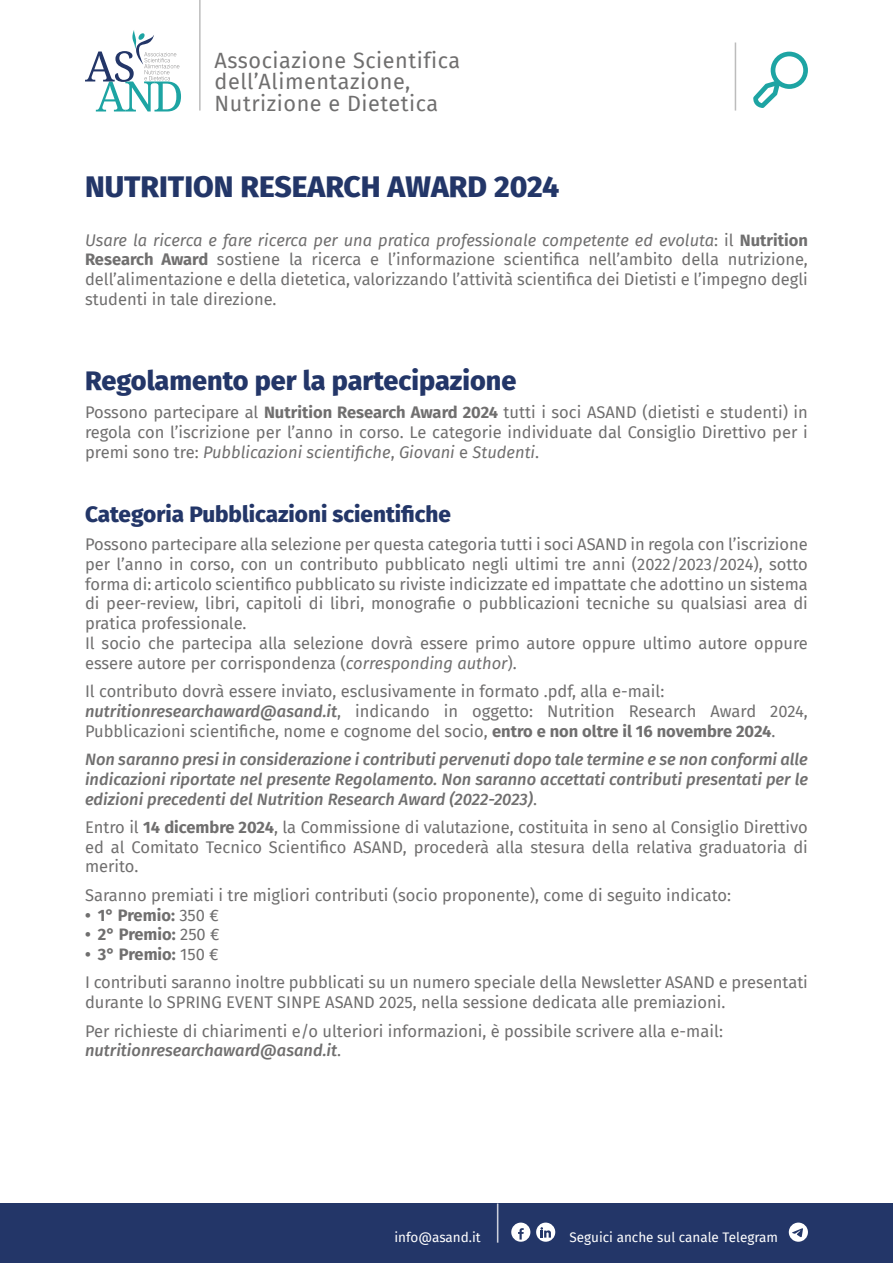
<style>
.page{position:relative;width:893px;height:1263px;background:#fff}
.page>*{position:absolute;margin:0;border:0;box-sizing:border-box;transform-origin:0 0}
.t1{font:42.45px "Fira Sans";color:#fff;scale:.32 1}
.t2{font:800 30px "Fira Sans";color:#233668}
.t3{font:800 27px "Fira Sans";color:#233668}
.t4{font:800 22.5px "Fira Sans";color:#233668}
.t5{font:21.6px/21.6px "Fira Sans";letter-spacing:.025em;color:#706f6f}
.t6{font:16.5px/19.8px "Fira Sans";color:#706f6f}
.t7{font:italic 500 16.5px/19.8px "Fira Sans";color:#706f6f;text-align:justify}
.t8{font:700 16.5px "Fira Sans";color:#706f6f}
.t9{font:13.5px "Fira Sans";color:#fff}
.s1{font-style:italic}
.s2{font-weight:700}
.s3{font-weight:500;font-style:italic}
.s4{font-weight:400;font-style:normal}
.s5{font-weight:400}
</style>
<div class="page">
<svg style="left:85px;top:30px;width:96px;height:81px"></svg>
<hr style="left:199px;top:0;width:2px;height:111px;background:#bcbcbc">
<div style="left:0;top:1203px;width:893px;height:60px;background:#233668"></div>
<div style="left:511px;top:1222px;width:19px;height:20px;background:#fff;border-radius:50%"></div>
<svg style="left:518px;top:1228px;width:6px;height:11px"></svg>
<svg style="left:536px;top:1222px;width:19px;height:20px"></svg>
<svg style="left:540px;top:1227px;width:11px;height:10px"></svg>
<div style="left:789px;top:1222px;width:19px;height:20px;background:#fff;border-radius:50%"></div>
<svg style="left:792px;top:1228px;width:11px;height:9px"></svg>
<svg style="left:753px;top:52px;width:55px;height:56px"></svg>
<hr style="left:735px;top:43px;width:1px;height:68px;background:#bcbcbc">
<h3 class="t5" style="left:215px;top:49px;width:247px">Associazione Scientifica dell’Alimentazione,<br>Nutrizione e Dietetica</h3>
<h2 class="t2" style="left:85px;top:161px;width:476px">NUTRITION RESEARCH AWARD 2024</h2>
<p class="t6" style="left:85px;top:229px;width:724px;text-align:justify"><span class="s1">Usare la ricerca e fare ricerca per una pratica professionale competente ed evoluta</span>: il <span class="s2">Nutrition Research Award</span> sostiene la ricerca e l’informazione scientifica nell’ambito della nutrizione, dell’alimentazione e della dietetica, valorizzando l’attività scientifica dei Dietisti e l’impegno degli studenti in tale direzione.</p>
<h3 class="t3" style="left:85px;top:357px;width:433px">Regolamento per la partecipazione</h3>
<p class="t6" style="left:85px;top:402px;width:724px;text-align:justify">Possono partecipare al <span class="s2">Nutrition Research Award 2024</span> tutti i soci ASAND (dietisti e studenti) in regola con l’iscrizione per l’anno in corso. Le categorie individuate dal Consiglio Direttivo per i premi sono tre: <span class="s1">Pubblicazioni scientifiche</span>, <span class="s1">Giovani</span> e <span class="s1">Studenti</span>.</p>
<h3 class="t4" style="left:85px;top:494px;width:367px">Categoria Pubblicazioni scientifiche</h3>
<p class="t6" style="left:85px;top:534px;width:724px">Possono partecipare alla selezione per questa categoria tutti i soci ASAND in regola con l’iscrizione per l’anno in corso, con un contributo pubblicato negli ultimi tre anni (2022/2023/2024), sotto forma di: articolo scientifico pubblicato su riviste indicizzate ed impattate che adottino un sistema di peer-review, libri, capitoli di libri, monografie o pubblicazioni tecniche su qualsiasi area di pratica professionale.<br>Il socio che partecipa alla selezione dovrà essere primo autore oppure ultimo autore oppure essere autore per corrispondenza (<span class="s1">corresponding author</span>).</p>
<p class="t6" style="left:85px;top:681px;width:724px">Il contributo dovrà essere inviato, esclusivamente in formato .pdf, alla e-mail: <span class="s3">nutritionresearchaward@asand.it</span>, indicando in oggetto: Nutrition Research Award 2024,<br>Pubblicazioni scientifiche, nome e cognome del socio, <span class="s2">entro e non oltre il 16 novembre 2024</span>.</p>
<p class="t7" style="left:85px;top:748px;width:724px">Non saranno presi in considerazione i contributi pervenuti dopo tale termine e se non conformi alle indicazioni riportate nel presente Regolamento. Non saranno accettati contributi presentati per le edizioni precedenti del Nutrition Research Award (2022-2023)<span class="s4">.</span></p>
<p class="t6" style="left:85px;top:817px;width:724px;text-align:justify">Entro il <span class="s2">14 dicembre 2024</span>, la Commissione di valutazione, costituita in seno al Consiglio Direttivo ed al Comitato Tecnico Scientifico ASAND, procederà alla stesura della relativa graduatoria di merito.</p>
<p class="t6" style="left:85px;top:885px;width:648px">Saranno premiati i tre migliori contributi (socio proponente), come di seguito indicato:</p>
<p class="t8" style="left:85px;top:901px;width:135px">• 1° Premio: <span class="s5">350 €</span></p>
<p class="t8" style="left:85px;top:921px;width:136px">• 2° Premio: <span class="s5">250 €</span></p>
<p class="t6" style="left:85px;top:940px;width:724px;line-height:28.3px"><span class="s2">• 3° Premio:</span> 150 €<br>I contributi saranno inoltre pubblicati su un numero speciale della Newsletter ASAND e presentati</p>
<p class="t6" style="left:85px;top:988px;width:642px;line-height:28.3px">durante lo SPRING EVENT SINPE ASAND 2025, nella sessione dedicata alle premiazioni.<br>Per richieste di chiarimenti e/o ulteriori informazioni, è possibile scrivere alla e-mail:</p>
<p class="t7" style="left:85px;top:1040px;width:258px">nutritionresearchaward@asand.it<span class="s4">.</span></p>
<p class="t9" style="left:394px;top:1227px;width:88px">info@asand.it</p>
<h1 class="t1" style="left:495px;top:1191px;width:19px">|</h1>
<p class="t9" style="left:570px;top:1227px;width:210px">Seguici anche sul canale Telegram</p>
</div>
